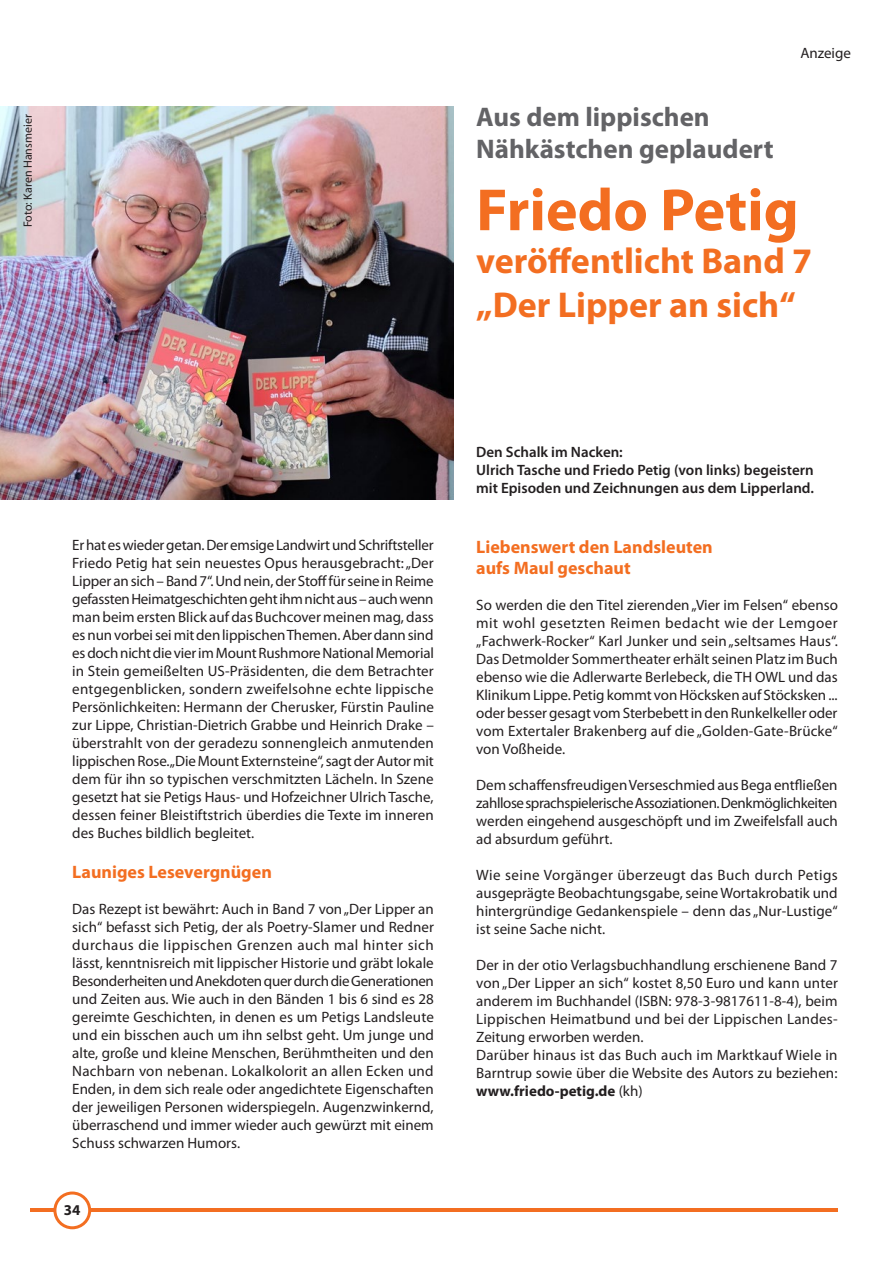
<style>
.page{position:relative;width:893px;height:1263px;background:#fff}
.page>*{position:absolute;margin:0;border:0;box-sizing:border-box;transform-origin:0 0}
.t1{font:700 60px "Myriad Pro";color:#f36e21}
.t2{font:700 36px/43.2px "Myriad Pro";color:#f36e21}
.t3{font:700 27px/32.4px "Myriad Pro";color:#636366}
.t4{font:700 18px/21.6px "Myriad Pro";color:#f36e21}
.t5{font:15px/18px "Myriad Pro";letter-spacing:.005em;color:#231f20;text-align:justify}
.t6{font:600 15px/18px "Myriad Pro";color:#231f20}
.t7{font:700 15px "Myriad Pro";color:#231f20}
.t8{font:12px "Myriad Pro";color:#231f20}
.s1{font-weight:700}
</style>
<div class="page">
<hr style="left:30px;top:1208px;width:808px;height:3px;background:#f36e21">
<div style="left:55px;top:1193px;width:35px;height:35px;background:#fff;border-radius:50%"></div>
<div style="left:53px;top:1191px;width:38px;height:38px;border:3px solid #f36e21;border-radius:50%"></div>
<img style="left:0;top:106px;width:453px;height:393px">
<p class="t8" style="left:20px;top:227px;width:114px;rotate:-90deg">Foto: Karen Hansmeier</p>
<p class="t5" style="left:800px;top:44px;width:52px">Anzeige</p>
<h3 class="t3" style="left:476px;top:100px;width:299px">Aus dem lippischen<br>Nähkästchen geplaudert</h3>
<h1 class="t1" style="left:476px;top:171px;width:324px">Friedo Petig</h1>
<h2 class="t2" style="left:476px;top:238px;width:337px">veröffentlicht Band 7 „Der Lipper an sich“</h2>
<p class="t5" style="left:72px;top:536px;width:363px">Er hat es wieder getan. Der emsige Landwirt und Schriftsteller Friedo Petig hat sein neuestes Opus herausgebracht: „Der Lipper an sich – Band 7“. Und nein, der Stoff für seine in Reime gefassten Heimatgeschichten geht ihm nicht aus – auch wenn man beim ersten Blick auf das Buchcover meinen mag, dass es nun vorbei sei mit den lippischen Themen. Aber dann sind es doch nicht die vier im Mount Rushmore National Memorial in Stein gemeißelten US-Präsidenten, die dem Betrachter entgegenblicken, sondern zweifelsohne echte lippische Persönlichkeiten: Hermann der Cherusker, Fürstin Pauline zur Lippe, Christian-Dietrich Grabbe und Heinrich Drake – überstrahlt von der geradezu sonnengleich anmutenden lippischen Rose. „Die Mount Externsteine“, sagt der Autor mit dem für ihn so typischen verschmitzten Lächeln. In Szene gesetzt hat sie Petigs Haus- und Hofzeichner Ulrich Tasche, dessen feiner Bleistiftstrich überdies die Texte im inneren des Buches bildlich begleitet.</p>
<p class="t4" style="left:72px;top:860px;width:201px">Launiges Lesevergnügen</p>
<p class="t5" style="left:72px;top:900px;width:363px">Das Rezept ist bewährt: Auch in Band 7 von „Der Lipper an sich“ befasst sich Petig, der als Poetry-Slamer und Redner durchaus die lippischen Grenzen auch mal hinter sich lässt, kenntnisreich mit lippischer Historie und gräbt lokale Besonderheiten und Anekdoten quer durch die Generationen und Zeiten aus. Wie auch in den Bänden 1 bis 6 sind es 28 gereimte Geschichten, in denen es um Petigs Landsleute und ein bisschen auch um ihn selbst geht. Um junge und alte, große und kleine Menschen, Berühmtheiten und den Nachbarn von nebenan. Lokalkolorit an allen Ecken und Enden, in dem sich reale oder angedichtete Eigenschaften der jeweiligen Personen widerspiegeln. Augenzwinkernd, überraschend und immer wieder auch gewürzt mit einem Schuss schwarzen Humors.</p>
<p class="t7" style="left:64px;top:1200px;width:18px">34</p>
<p class="t6" style="left:476px;top:443px;width:339px">Den Schalk im Nacken:<br>Ulrich Tasche und Friedo Petig (von links) begeistern mit Episoden und Zeichnungen aus dem Lipperland.</p>
<p class="t4" style="left:476px;top:535px;width:238px">Liebenswert den Landsleuten aufs Maul geschaut</p>
<p class="t5" style="left:476px;top:596px;width:363px">So werden die den Titel zierenden „Vier im Felsen“ ebenso mit wohl gesetzten Reimen bedacht wie der Lemgoer „Fachwerk-Rocker“ Karl Junker und sein „seltsames Haus“.<br>Das Detmolder Sommertheater erhält seinen Platz im Buch ebenso wie die Adlerwarte Berlebeck, die TH OWL und das Klinikum Lippe. Petig kommt von Höcksken auf Stöcksken ... oder besser gesagt vom Sterbebett in den Runkelkeller oder vom Extertaler Brakenberg auf die „Golden-Gate-Brücke“ von Voßheide.</p>
<p class="t5" style="left:476px;top:776px;width:363px">Dem schaffensfreudigen Verseschmied aus Bega entfließen zahllose sprachspielerische Assoziationen. Denkmöglichkeiten werden eingehend ausgeschöpft und im Zweifelsfall auch ad absurdum geführt.</p>
<p class="t5" style="left:476px;top:866px;width:363px">Wie seine Vorgänger überzeugt das Buch durch Petigs ausgeprägte Beobachtungsgabe, seine Wortakrobatik und hintergründige Gedankenspiele – denn das „Nur-Lustige“ ist seine Sache nicht.</p>
<p class="t5" style="left:476px;top:956px;width:363px;text-align:left">Der in der otio Verlagsbuchhandlung erschienene Band 7 von „Der Lipper an sich“ kostet 8,50 Euro und kann unter anderem im Buchhandel (ISBN: 978-3-9817611-8-4), beim Lippischen Heimatbund und bei der Lippischen Landes-Zeitung erworben werden.<br>Darüber hinaus ist das Buch auch im Marktkauf Wiele in Barntrup sowie über die Website des Autors zu beziehen: <span class="s1">www.friedo-petig.de</span> (kh)</p>
</div>
